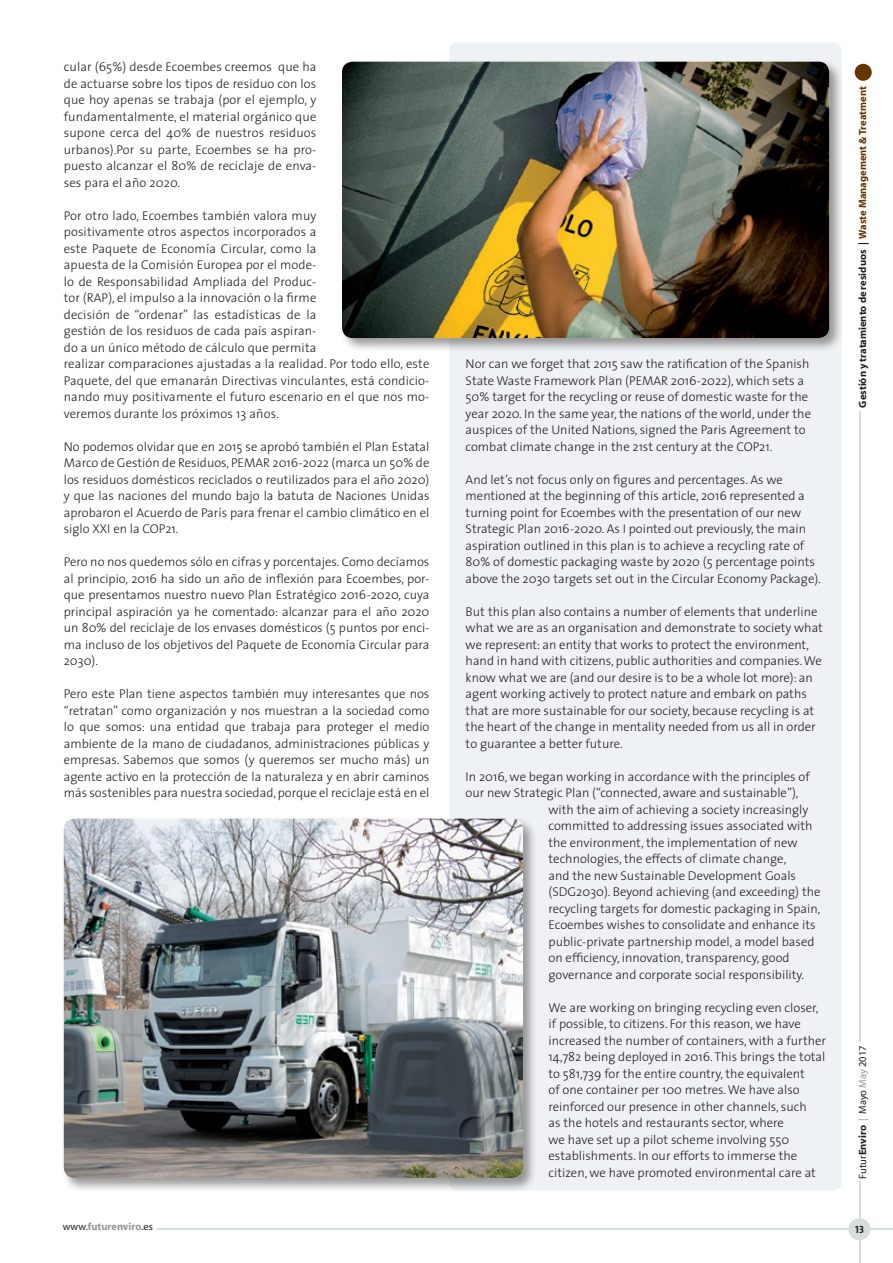
<style>
.page{position:relative;width:893px;height:1263px;background:#fff}
.page>*{position:absolute;margin:0;border:0;box-sizing:border-box;transform-origin:0 0}
.Texto_ingles{font:300 12.75px/16.5px "The Sans";color:#231f20}
.Texto{font:300 12.75px/16.5px "The Sans";letter-spacing:.01em;color:#231f20;text-align:justify}
.t1{font:700 10.5px "Myriad";color:#231f20}
.t2{font:10.5px "Myriad";color:#231f20}
.t3{font:700 10.5px "Myriad";color:#939598}
.t4{font:10.5px "The Sans Bold Caps";color:#231f20}
.s1{color:#653500}
.s2{font-weight:700}
.s3{color:#8b9b92}
.s4{font-weight:400;color:#231f20}
</style>
<div class="page">
<div style="left:449px;top:43px;width:393px;height:1148px;background:#eff2f4;border-radius:9px"></div>
<div style="left:340px;top:59px;width:504px;height:294px;background:#231f20;opacity:.45"></div>
<img style="left:342px;top:62px;width:487px;height:276px">
<div style="left:61px;top:816px;width:477px;height:376px;background:#231f20;opacity:.45"></div>
<img style="left:64px;top:819px;width:459px;height:359px">
<div style="left:855px;top:64px;width:17px;height:17px;background:#653500;border-radius:50%"></div>
<hr style="left:859px;top:411px;width:1px;height:631px;background:#d7ddda">
<hr style="left:157px;top:1228px;width:736px;height:2px;background:#d7ddda">
<hr style="left:859px;top:1181px;width:1px;height:82px;background:#d7ddda">
<div style="left:848px;top:1218px;width:22px;height:22px;background:#d7ddda;border-radius:50%"></div>
<p class="Texto" style="left:64px;top:58px;width:254px">cular (65%) desde Ecoembes creemos que ha de actuarse sobre los tipos de residuo con los que hoy apenas se trabaja (por el ejemplo, y fundamentalmente, el material orgánico que supone cerca del 40% de nuestros residuos urbanos).Por su parte, Ecoembes se ha pro&shy;puesto alcanzar el 80% de reciclaje de enva&shy;ses para el año 2020.</p>
<p class="Texto" style="left:64px;top:207px;width:367px;text-align:left">Por otro lado, Ecoembes también valora muy<br>positivamente otros aspectos incorporados a<br>este Paquete de Economía Circular, como la<br>apuesta de la Comisión Europea por el mode-<br>lo de Responsabilidad Ampliada del Produc-<br>tor (RAP), el impulso a la innovación o la firme<br>decisión de “ordenar” las estadísticas de la<br>gestión de los residuos de cada país aspiran-<br>do a un único método de cálculo que permita<br>realizar comparaciones ajustadas a la realidad. Por todo ello, este Paquete, del que emanarán Directivas vinculantes, está condicio&shy;nando muy positivamente el futuro escenario en el que nos mo&shy;veremos durante los próximos 13 años.</p>
<p class="Texto" style="left:64px;top:438px;width:367px">No podemos olvidar que en 2015 se aprobó también el Plan Estatal Marco de Gestión de Residuos, PEMAR 2016-2022 (marca un 50% de los residuos domésticos reciclados o reutilizados para el año 2020) y que las naciones del mundo bajo la batuta de Naciones Unidas aprobaron el Acuerdo de París para frenar el cambio climático en el siglo XXI en la COP21.</p>
<p class="Texto" style="left:64px;top:553px;width:367px">Pero no nos quedemos sólo en cifras y porcentajes. Como decíamos al principio, 2016 ha sido un año de inflexión para Ecoembes, por&shy;que presentamos nuestro nuevo Plan Estratégico 2016-2020, cuya principal aspiración ya he comentado: alcanzar para el año 2020 un 80% del reciclaje de los envases domésticos (5 puntos por enci&shy;ma incluso de los objetivos del Paquete de Economía Circular para 2030).</p>
<p class="Texto" style="left:64px;top:685px;width:367px">Pero este Plan tiene aspectos también muy interesantes que nos “retratan” como organización y nos muestran a la sociedad como lo que somos: una entidad que trabaja para proteger el medio ambiente de la mano de ciudadanos, administraciones públicas y empresas. Sabemos que somos (y queremos ser mucho más) un agente activo en la protección de la naturaleza y en abrir caminos más sostenibles para nuestra sociedad, porque el reciclaje está en el</p>
<p class="Texto_ingles" style="left:466px;top:355px;width:347px">Nor can we forget that 2015 saw the ratification of the Spanish State Waste Framework Plan (PEMAR 2016-2022), which sets a 50% target for the recycling or reuse of domestic waste for the year 2020. In the same year, the nations of the world, under the auspices of the United Nations, signed the Paris Agreement to combat climate change in the 21st century at the COP21.</p>
<p class="Texto_ingles" style="left:466px;top:471px;width:357px">And let’s not focus only on figures and percentages. As we mentioned at the beginning of this article, 2016 represented a turning point for Ecoembes with the presentation of our new Strategic Plan 2016-2020. As I pointed out previously, the main aspiration outlined in this plan is to achieve a recycling rate of 80% of domestic packaging waste by 2020 (5 percentage points above the 2030 targets set out in the Circular Economy Package).</p>
<p class="Texto_ingles" style="left:466px;top:603px;width:359px">But this plan also contains a number of elements that underline what we are as an organisation and demonstrate to society what we represent: an entity that works to protect the environment, hand in hand with citizens, public authorities and companies. We know what we are (and our desire is to be a whole lot more): an agent working actively to protect nature and embark on paths that are more sustainable for our society, because recycling is at the heart of the change in mentality needed from us all in order to guarantee a better future.</p>
<p class="Texto_ingles" style="left:466px;top:768px;width:346px">In 2016, we began working in accordance with the principles of</p>
<p class="Texto_ingles" style="left:466px;top:784px;width:334px">our new Strategic Plan (“connected, aware and sustainable”),</p>
<p class="Texto_ingles" style="left:549px;top:801px;width:261px">with the aim of achieving a society increasingly</p>
<p class="Texto_ingles" style="left:549px;top:817px;width:266px">committed to addressing issues associated with</p>
<p class="Texto_ingles" style="left:549px;top:834px;width:251px">the environment, the implementation of new</p>
<p class="Texto_ingles" style="left:549px;top:850px;width:239px">technologies, the effects of climate change,</p>
<p class="Texto_ingles" style="left:549px;top:867px;width:249px">and the new Sustainable Development Goals</p>
<p class="Texto_ingles" style="left:549px;top:883px;width:273px">(SDG2030). Beyond achieving (and exceeding) the</p>
<p class="Texto_ingles" style="left:549px;top:900px;width:273px">recycling targets for domestic packaging in Spain,</p>
<p class="Texto_ingles" style="left:549px;top:916px;width:269px">Ecoembes wishes to consolidate and enhance its</p>
<p class="Texto_ingles" style="left:549px;top:933px;width:267px">public-private partnership model, a model based</p>
<p class="Texto_ingles" style="left:549px;top:949px;width:243px">on efficiency, innovation, transparency, good</p>
<p class="Texto_ingles" style="left:549px;top:966px;width:257px">governance and corporate social responsibility.</p>
<p class="Texto_ingles" style="left:549px;top:999px;width:279px">We are working on bringing recycling even closer, if possible, to citizens. For this reason, we have increased the number of containers, with a further 14,782 being deployed in 2016. This brings the total to 581,739 for the entire country, the equivalent<br>of one container per 100 metres. We have also reinforced our presence in other channels, such<br>as the hotels and restaurants sector, where<br>we have set up a pilot scheme involving 550 establishments. In our efforts to immerse the citizen, we have promoted environmental care at</p>
<p class="t1" style="left:857px;top:408px;width:323px;rotate:-90deg">Gestión y tratamiento de residuos | <span class="s1">Waste Management &amp; Treatment</span></p>
<p class="t2" style="left:857px;top:1178px;width:135px;rotate:-90deg">Futur<span class="s2">Enviro</span> <span class="s3">|</span> Mayo <span class="s3">May</span> 2017</p>
<p class="t3" style="left:63px;top:1221px;width:92px"><span class="s4">www.</span>futurenviro<span class="s4">.es</span></p>
<p class="t4" style="left:855px;top:1220px;width:10px">13</p>
</div>
